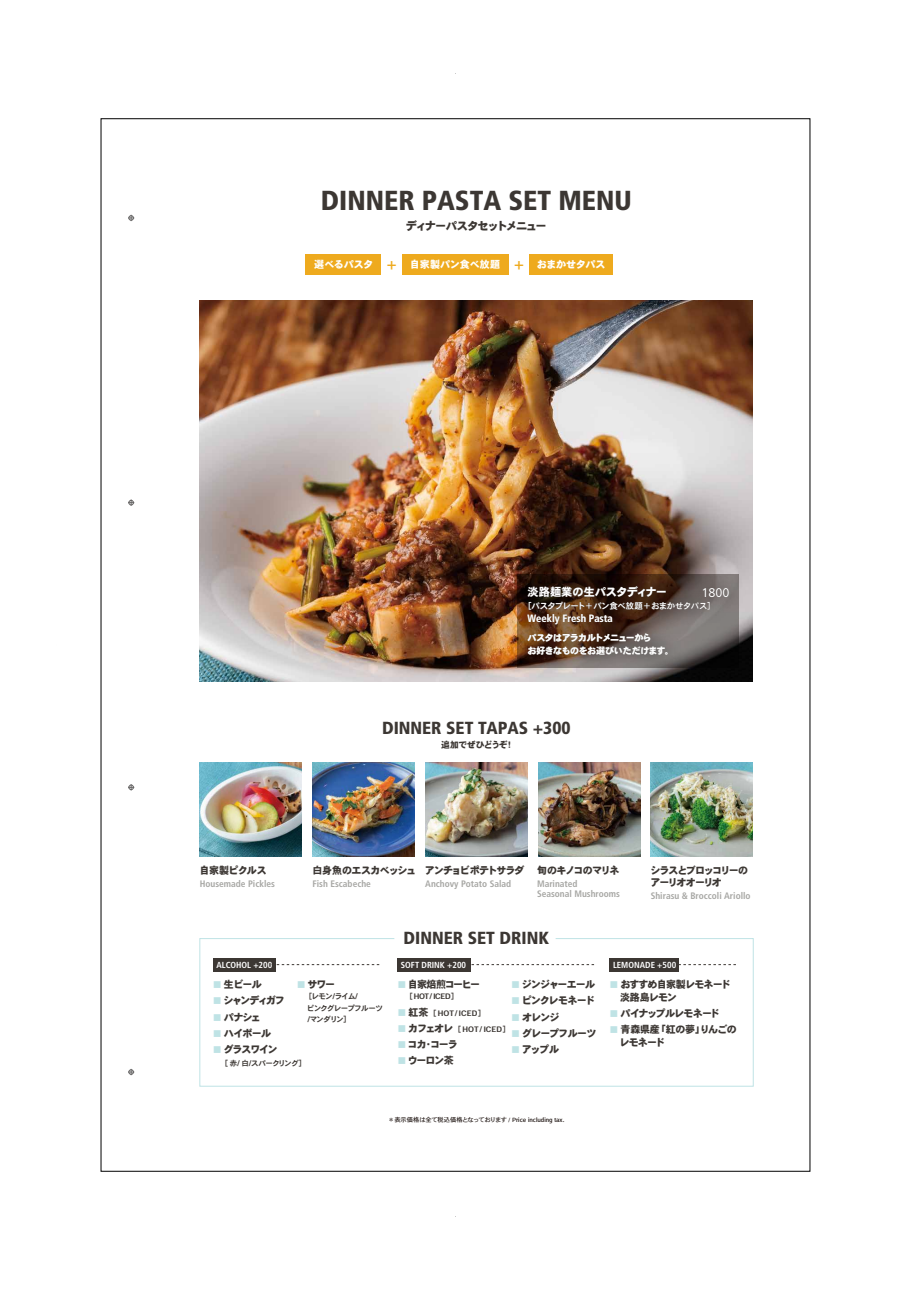
<style>
.page{position:relative;width:911px;height:1290px;background:#fff}
.page>*{position:absolute;margin:0;border:0;box-sizing:border-box;transform-origin:0 0}
.t1{font:900 condensed 27.5px "Frutiger";color:#3c3733}
.t2{font:900 condensed 17.5px "Frutiger";color:#3c3733}
.t3{font:12.62px "Frutiger";color:#fff}
.t4{font:11.25px "Heisei Kaku Go Std W9";letter-spacing:-.12em;color:#3c3733}
.t5{font:11.25px "Heisei Kaku Go Std W9";letter-spacing:-.015em;color:#fff}
.t6{font:700 condensed 10.5px "Frutiger";color:#fff}
.t7{font:10px "Heisei Kaku Go Std W9";letter-spacing:-.09em;color:#3c3733}
.t8{font:10px/12.5px "Heisei Kaku Go Std W9";letter-spacing:-.06em;color:#3c3733}
.t9{font:10px "Heisei Kaku Go Std W9";letter-spacing:-.005em;color:#fff}
.t10{font:10px/12.5px "Heisei Kaku Go Std W9";letter-spacing:-.07em;color:#3c3733}
.t11{font:10px/12.5px "Heisei Kaku Go Std W9";letter-spacing:-.14em;color:#3c3733}
.t12{font:10px "Heisei Kaku Go Std W9";letter-spacing:-.13em;color:#3c3733}
.t13{font:10px "Heisei Kaku Go Std W9";letter-spacing:-.145em;color:#3c3733}
.t14{font:10px "Heisei Kaku Go Std W9";letter-spacing:-.04em;color:#3c3733}
.t15{font:700 condensed 9.38px/10px "Frutiger";color:#a7a7a4}
.t16{font:9px/12.5px "Heisei Kaku Go Std W9";letter-spacing:-.06em;color:#fff}
.t17{font:700 condensed 8.75px "Frutiger";color:#fff}
.t18{font:8.75px "Heisei Kaku Go Std W9";letter-spacing:-.02em;color:#3c3733}
.t19{font:8.5px "Heisei Kaku Go Std W7";letter-spacing:-.06em;color:#fff}
.t20{font:7.5px "Heisei Kaku Go Std W7";letter-spacing:-.06em;color:#3c3733}
.t21{font:7.5px/11.2px "Heisei Kaku Go Std W7";letter-spacing:-.095em;color:#3c3733}
.t22{font:6.25px "Heisei Kaku Go Std W5";color:#221815}
.s1{font-size:12.5px;color:#eeaa1e}
.s2{font-size:9px;color:#bfe3e5}
.s3{font-family:"Heisei Kaku Go Std W9";font-size:9px;color:#bfe3e5}
.s4{font-family:"Heisei Kaku Go Std W9";font-size:10px}
</style>
<div class="page">
<img style="left:100px;top:118px;width:711px;height:1054px">
<svg style="left:199px;top:938px;width:555px;height:149px"></svg>
<div style="left:397px;top:958px;width:73px;height:13px;background:#3c3733"></div>
<div style="left:609px;top:958px;width:70px;height:13px;background:#3c3733"></div>
<svg style="left:272px;top:964px;width:107px;height:1px"></svg>
<svg style="left:679px;top:964px;width:58px;height:1px"></svg>
<svg style="left:470px;top:964px;width:125px;height:1px"></svg>
<img style="left:200px;top:762px;width:102px;height:94px">
<img style="left:312px;top:762px;width:102px;height:94px">
<img style="left:425px;top:762px;width:102px;height:94px">
<img style="left:538px;top:762px;width:102px;height:94px">
<img style="left:650px;top:762px;width:103px;height:94px">
<h1 class="t1" style="left:321px;top:184px;width:312px">DINNER PASTA SET MENU</h1>
<p class="t4" style="left:406px;top:219px;width:142px">ディナーパスタセットメニュー</p>
<p class="t9" style="left:314px;top:258px;width:293px">選べるパスタ <span class="s1">＋</span> 自家製パン食べ放題 <span class="s1">＋</span> おまかせタパス</p>
<p class="t5" style="left:527px;top:585px;width:141px">淡路麺業の生パスタディナー</p>
<p class="t3" style="left:701px;top:585px;width:30px">1800</p>
<p class="t19" style="left:523px;top:600px;width:193px">［パスタプレート＋パン食べ放題＋おまかせタパス］</p>
<p class="t6" style="left:527px;top:612px;width:87px">Weekly Fresh Pasta</p>
<p class="t16" style="left:527px;top:632px;width:148px">パスタはアラカルトメニューから<br>お好きなものをお選びいただけます。</p>
<h2 class="t2" style="left:382px;top:717px;width:190px">DINNER SET TAPAS +300</h2>
<p class="t18" style="left:441px;top:739px;width:74px">追加でぜひどうぞ！</p>
<p class="t14" style="left:199px;top:864px;width:69px">自家製ピクルス</p>
<p class="t15" style="left:200px;top:878px;width:77px">Housemade Pickles</p>
<p class="t17" style="left:216px;top:960px;width:57px">ALCOHOL +200</p>
<p class="t8" style="left:312px;top:864px;width:105px">白身魚のエスカべッシュ</p>
<p class="t15" style="left:312px;top:878px;width:60px">Fish Escabeche</p>
<p class="t7" style="left:425px;top:864px;width:101px">アンチョビポテトサラダ</p>
<p class="t15" style="left:425px;top:878px;width:87px">Anchovy Potato Salad</p>
<p class="t7" style="left:537px;top:864px;width:84px">旬のキノコのマリネ</p>
<p class="t15" style="left:537px;top:878px;width:85px">Marinated<br>Seasonal Mushrooms</p>
<p class="t11" style="left:650px;top:864px;width:99px">シラスとブロッコリーのアーリオオーリオ</p>
<p class="t15" style="left:650px;top:891px;width:101px">Shirasu &amp; Broccoli Ariollo</p>
<h2 class="t2" style="left:403px;top:927px;width:147px">DINNER SET DRINK</h2>
<p class="t17" style="left:401px;top:960px;width:67px">SOFT DRINK +200</p>
<p class="t17" style="left:613px;top:960px;width:65px">LEMONADE +500</p>
<p class="t7" style="left:213px;top:978px;width:50px"><span class="s2">■</span> 生ビール</p>
<p class="t13" style="left:213px;top:994px;width:74px"><span class="s2">■</span> シャンディガフ</p>
<p class="t7" style="left:213px;top:1010px;width:49px"><span class="s2">■</span> パナシェ</p>
<p class="t7" style="left:213px;top:1027px;width:60px"><span class="s2">■</span> ハイボール</p>
<p class="t7" style="left:213px;top:1043px;width:66px"><span class="s2">■</span> グラスワイン</p>
<p class="t20" style="left:221px;top:1058px;width:86px">［赤/ 白/スパークリング］</p>
<p class="t7" style="left:297px;top:978px;width:40px"><span class="s2">■</span> サワー</p>
<p class="t21" style="left:305px;top:991px;width:80px">［レモン/ライム/<br>ピンクグレープフルーツ/マンダリン］</p>
<p class="t12" style="left:397px;top:978px;width:84px"><span class="s2">■</span> 自家焙煎コーヒー</p>
<p class="t20" style="left:405px;top:992px;width:54px">［ HOT/ ICED］</p>
<p class="t20" style="left:397px;top:1008px;width:89px"><span class="s3">■</span> <span class="s4">紅茶</span>［ HOT/ ICED］</p>
<p class="t20" style="left:397px;top:1024px;width:114px"><span class="s3">■</span> <span class="s4">カフェオレ</span>［ HOT/ ICED］</p>
<p class="t7" style="left:397px;top:1038px;width:62px"><span class="s2">■</span> コカ・コーラ</p>
<p class="t7" style="left:397px;top:1054px;width:58px"><span class="s2">■</span> ウーロン茶</p>
<p class="t7" style="left:511px;top:978px;width:86px"><span class="s2">■</span> ジンジャーエール</p>
<p class="t8" style="left:511px;top:994px;width:85px"><span class="s2">■</span> ピンクレモネード</p>
<p class="t7" style="left:511px;top:1010px;width:50px"><span class="s2">■</span> オレンジ</p>
<p class="t7" style="left:511px;top:1027px;width:87px"><span class="s2">■</span> グレープフルーツ</p>
<p class="t7" style="left:511px;top:1043px;width:49px"><span class="s2">■</span> アップル</p>
<p class="t10" style="left:620px;top:978px;width:112px;text-indent:-11px"><span class="s2">■</span> おすすめ自家製レモネード淡路島レモン</p>
<p class="t7" style="left:609px;top:1007px;width:112px"><span class="s2">■</span> パイナップルレモネード</p>
<p class="t8" style="left:619px;top:1023px;width:119px;text-indent:-10px"><span class="s2">■</span> 青森県産「紅の夢」りんごのレモネード</p>
<p class="t22" style="left:388px;top:1116px;width:178px">＊表示価格は全て税込価格となっております / Price including tax.</p>
</div>
